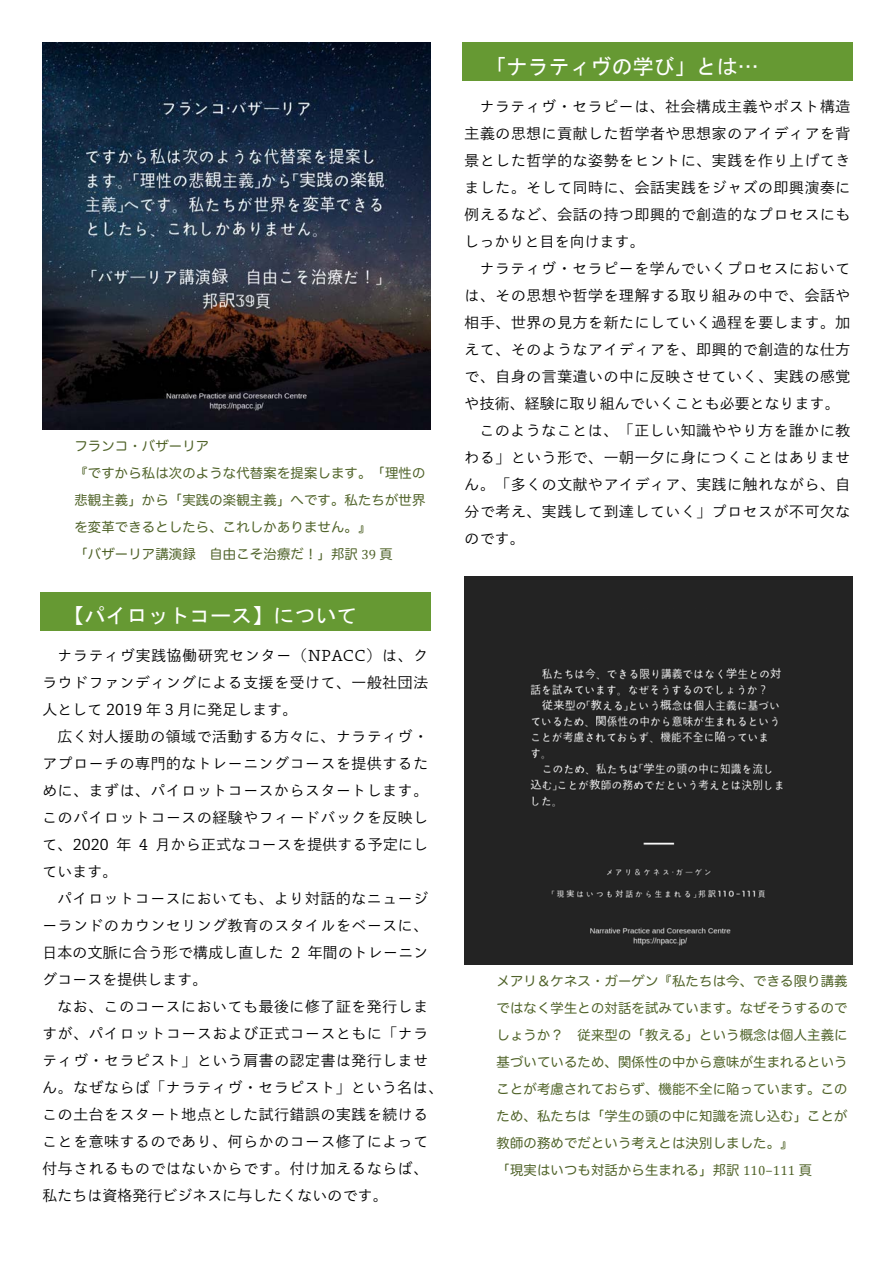
<style>
.page{position:relative;width:893px;height:1263px;background:#fff}
.page>*{position:absolute;margin:0;border:0;box-sizing:border-box;transform-origin:0 0}
.t1{font:20.85px "MS Gothic";letter-spacing:.005em;color:#fff}
.t2{font:14.7px/27px "Toppan Bunkyu Gothic Pr 6 N";letter-spacing:.045em;color:#000;text-align:justify}
.t3{font:14.7px "Toppan Bunkyu Gothic Pr 6 N";letter-spacing:.015em;color:#000}
.t4{font:13.35px/27px "Hira Maru Pro W4";letter-spacing:.015em;color:#4f6228}
.s1{font-family:"Cambria"}
</style>
<div class="page">
<div style="left:40px;top:592px;width:390px;height:39px;background:#693"></div>
<div style="left:462px;top:42px;width:390px;height:39px;background:#693"></div>
<img style="left:43px;top:43px;width:387px;height:387px">
<img style="left:464px;top:577px;width:388px;height:387px">
<p class="t4" style="left:74px;top:433px;width:352px">フランコ・バザーリア<br>『ですから私は次のような代替案を提案します。「理性の悲観主義」から「実践の楽観主義」へです。私たちが世界を変革できるとしたら、これしかありません。』<br>「バザーリア講演録 自由こそ治療だ！」邦訳 <span class="s1">39</span> 頁</p>
<h1 class="t1" style="left:63px;top:605px;width:295px">【パイロットコース】について</h1>
<p class="t2" style="left:42px;top:642px;width:387px;text-indent:15px">ナラティヴ実践協働研究センター（NPACC）は、クラウドファンディングによる支援を受けて、一般社団法人として 2019 年 3 月に発足します。</p>
<p class="t2" style="left:42px;top:723px;width:387px;text-indent:15px">広く対人援助の領域で活動する方々に、ナラティヴ・アプローチの専門的なトレーニングコースを提供するために、まずは、パイロットコースからスタートします。このパイロットコースの経験やフィードバックを反映して、2020 年 4 月から正式なコースを提供する予定にしています。</p>
<p class="t2" style="left:42px;top:885px;width:387px;text-indent:15px">パイロットコースにおいても、より対話的なニュージーランドのカウンセリング教育のスタイルをベースに、日本の文脈に合う形で構成し直した 2 年間のトレーニングコースを提供します。</p>
<p class="t2" style="left:42px;top:993px;width:402px;text-align:left;text-indent:15px">なお、このコースにおいても最後に修了証を発行しますが、パイロットコースおよび正式コースともに「ナラティヴ・セラピスト」という肩書の認定書は発行しません。なぜならば「ナラティヴ・セラピスト」という名は、この土台をスタート地点とした試行錯誤の実践を続けることを意味するのであり、何らかのコース修了によって付与されるものではないからです。付け加えるならば、私たちは資格発行ビジネスに与したくないのです。</p>
<h1 class="t1" style="left:485px;top:56px;width:274px">「ナラティヴの学び」とは…</h1>
<p class="t2" style="left:464px;top:93px;width:387px;text-indent:15px">ナラティヴ・セラピーは、社会構成主義やポスト構造主義の思想に貢献した哲学者や思想家のアイディアを背景とした哲学的な姿勢をヒントに、実践を作り上げてきました。そして同時に、会話実践をジャズの即興演奏に例えるなど、会話の持つ即興的で創造的なプロセスにもしっかりと目を向けます。</p>
<p class="t2" style="left:479px;top:255px;width:372px">ナラティヴ・セラピーを学んでいくプロセスにおいて</p>
<p class="t2" style="left:464px;top:282px;width:387px">は、その思想や哲学を理解する取り組みの中で、会話や</p>
<p class="t2" style="left:464px;top:309px;width:387px">相手、世界の見方を新たにしていく過程を要します。加</p>
<p class="t2" style="left:464px;top:336px;width:387px">えて、そのようなアイディアを、即興的で創造的な仕方</p>
<p class="t2" style="left:464px;top:363px;width:387px">で、自身の言葉遣いの中に反映させていく、実践の感覚</p>
<p class="t3" style="left:464px;top:396px;width:376px">や技術、経験に取り組んでいくことも必要となります。</p>
<p class="t2" style="left:479px;top:417px;width:372px">このようなことは、「正しい知識ややり方を誰かに教</p>
<p class="t2" style="left:464px;top:444px;width:387px">わる」という形で、一朝一夕に身につくことはありませ</p>
<p class="t2" style="left:464px;top:471px;width:387px">ん。「多くの文献やアイディア、実践に触れながら、自</p>
<p class="t2" style="left:464px;top:498px;width:387px">分で考え、実践して到達していく」プロセスが不可欠な</p>
<p class="t2" style="left:464px;top:525px;width:61px">のです。</p>
<p class="t4" style="left:496px;top:967px;width:352px">メアリ＆ケネス・ガーゲン『私たちは今、できる限り講義ではなく学生との対話を試みています。なぜそうするのでしょうか？ 従来型の「教える」という概念は個人主義に基づいているため、関係性の中から意味が生まれるということが考慮されておらず、機能不全に陥っています。このため、私たちは「学生の頭の中に知識を流し込む」ことが教師の務めでだという考えとは決別しました。』<br>「現実はいつも対話から生まれる」邦訳 <span class="s1">110−111</span> 頁</p>
</div>
